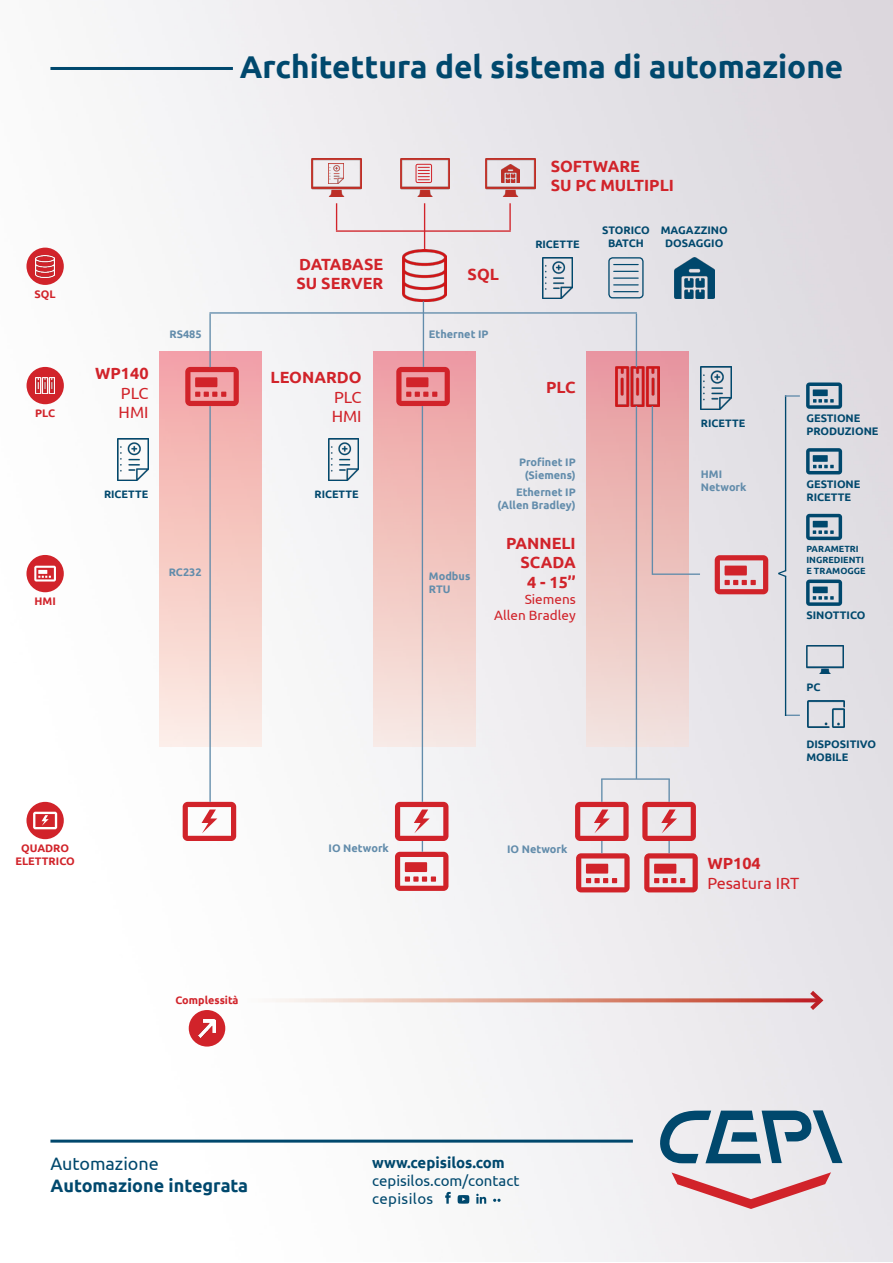
<style>
.page{position:relative;width:893px;height:1263px;background:#fff}
.page>*{position:absolute;margin:0;border:0;box-sizing:border-box;transform-origin:0 0}
.t1{font:700 31.5px "Ubuntu";color:#00486d}
.t2{font:700 18px/21.6px "Ubuntu";color:#00486d}
.t3{font:700 16.2px/19.5px "Ubuntu";color:#d1232a}
.t4{font:16.2px/19.5px "Ubuntu";color:#d1232a;text-align:justify}
.t5{font:15px/18px "Ubuntu";color:#00486d}
.t6{font:700 15px "Ubuntu";color:#00486d}
.t7{font:13.5px/16.2px "Ubuntu";color:#d1232a;text-align:right}
.t8{font:700 10.95px/13px "Ubuntu";color:#628cab}
.t9{font:700 10.95px/13px "Ubuntu";color:#00486d}
.t10{font:700 10.95px/13px "Ubuntu";color:#d1232a;text-align:center}
.t11{font:700 10.8px "Ubuntu";color:#00486d}
.t12{font:700 10.8px "Ubuntu";color:#d1232a}
.t13{font:700 9px/10.8px "Ubuntu";color:#00486d}
.s1{font-weight:700}
.s2{font-weight:400}
</style>
<div class="page">
<img style="left:50px;top:1097px;width:843px;height:164px">
<img style="left:26px;top:0;width:867px;height:1097px">
<svg style="left:248px;top:998px;width:558px;height:4px;background:#e0a497"></svg>
<svg style="left:806px;top:989px;width:19px;height:22px"></svg>
<div style="left:586px;top:352px;width:103px;height:395px;background:linear-gradient(to bottom,#e7969a,#f1e4dd)"></div>
<div style="left:160px;top:352px;width:102px;height:395px;background:linear-gradient(to bottom,#f2a2a4,#fbeee5)"></div>
<svg style="left:185px;top:367px;width:54px;height:39px;background:#df5e64"></svg>
<div style="left:373px;top:352px;width:102px;height:395px;background:linear-gradient(to bottom,#ed9ca0,#f5e9e1)"></div>
<svg style="left:396px;top:367px;width:54px;height:39px;background:#de5c62"></svg>
<svg style="left:715px;top:555px;width:53px;height:39px;background:#d9797f"></svg>
<img style="left:615px;top:367px;width:44px;height:39px">
<img style="left:402px;top:249px;width:45px;height:52px">
<img style="left:312px;top:159px;width:50px;height:38px">
<img style="left:400px;top:159px;width:50px;height:38px">
<img style="left:486px;top:159px;width:50px;height:38px">
<hr style="left:336px;top:230px;width:175px;height:2px;background:#d1232a">
<svg style="left:336px;top:203px;width:1px;height:27px"></svg>
<hr style="left:509px;top:203px;width:2px;height:27px;background:#d1232a">
<hr style="left:424px;top:203px;width:1px;height:46px;background:#d1232a">
<svg style="left:183px;top:802px;width:53px;height:39px"></svg>
<div style="left:608px;top:257px;width:36px;height:41px;border:1px solid #00486d;border-radius:4px"></div>
<svg style="left:614px;top:264px;width:24px;height:1px"></svg>
<svg style="left:614px;top:271px;width:24px;height:1px"></svg>
<hr style="left:614px;top:277px;width:24px;height:2px;background:#00486d">
<svg style="left:614px;top:284px;width:24px;height:1px"></svg>
<svg style="left:614px;top:291px;width:24px;height:1px"></svg>
<img style="left:543px;top:258px;width:29px;height:40px">
<img style="left:674px;top:258px;width:40px;height:40px">
<img style="left:329px;top:163px;width:14px;height:21px">
<img style="left:502px;top:164px;width:18px;height:19px">
<div style="left:416px;top:164px;width:16px;height:19px;border:1px solid #d1232a;border-radius:2px"></div>
<svg style="left:418px;top:167px;width:11px;height:13px"></svg>
<img style="left:701px;top:367px;width:31px;height:42px">
<svg style="left:395px;top:802px;width:53px;height:89px"></svg>
<hr style="left:422px;top:406px;width:1px;height:396px;background:#628cab">
<hr style="left:209px;top:312px;width:428px;height:2px;background:#628cab">
<hr style="left:636px;top:314px;width:1px;height:53px;background:#628cab">
<hr style="left:209px;top:314px;width:2px;height:53px;background:#628cab">
<hr style="left:423px;top:301px;width:1px;height:66px;background:#628cab">
<hr style="left:652px;top:406px;width:1px;height:169px;background:#628cab">
<hr style="left:636px;top:406px;width:1px;height:373px;background:#628cab">
<hr style="left:601px;top:778px;width:69px;height:2px;background:#628cab">
<svg style="left:642px;top:802px;width:56px;height:90px;background:#df969b"></svg>
<svg style="left:575px;top:779px;width:55px;height:113px;background:#e2a6ab"></svg>
<hr style="left:668px;top:779px;width:2px;height:23px;background:#628cab">
<hr style="left:209px;top:406px;width:2px;height:396px;background:#628cab">
<hr style="left:652px;top:573px;width:48px;height:2px;background:#628cab">
<img style="left:806px;top:645px;width:38px;height:29px">
<svg style="left:806px;top:382px;width:36px;height:27px"></svg>
<svg style="left:806px;top:579px;width:36px;height:27px"></svg>
<svg style="left:806px;top:448px;width:36px;height:26px"></svg>
<svg style="left:806px;top:514px;width:36px;height:26px"></svg>
<img style="left:807px;top:701px;width:38px;height:27px">
<hr style="left:785px;top:395px;width:1px;height:176px;background:#00486d">
<svg style="left:785px;top:395px;width:15px;height:2px"></svg>
<svg style="left:786px;top:715px;width:14px;height:1px"></svg>
<hr style="left:785px;top:576px;width:1px;height:140px;background:#00486d">
<svg style="left:778px;top:570px;width:8px;height:7px"></svg>
<img style="left:328px;top:438px;width:31px;height:43px">
<img style="left:118px;top:438px;width:31px;height:43px">
<div style="left:26px;top:248px;width:38px;height:37px;background:#d1232a;border-radius:50%"></div>
<img style="left:36px;top:255px;width:18px;height:22px">
<div style="left:27px;top:367px;width:37px;height:37px;background:#d1232a;border-radius:50%"></div>
<img style="left:36px;top:377px;width:18px;height:17px">
<div style="left:26px;top:555px;width:38px;height:37px;background:#d1232a;border-radius:50%"></div>
<svg style="left:34px;top:566px;width:22px;height:15px"></svg>
<div style="left:26px;top:802px;width:38px;height:37px;background:#d1232a;border-radius:50%"></div>
<svg style="left:33px;top:812px;width:24px;height:17px"></svg>
<hr style="left:50px;top:67px;width:183px;height:3px;background:#00486d">
<div style="left:189px;top:1010px;width:36px;height:36px;background:#d1232a;border-radius:50%"></div>
<img style="left:198px;top:1019px;width:18px;height:18px">
<svg style="left:659px;top:1110px;width:183px;height:53px;background:#8ba7b8"></svg>
<svg style="left:671px;top:1172px;width:160px;height:37px;background:#e5b7bb"></svg>
<hr style="left:50px;top:1139px;width:583px;height:3px;background:#00486d">
<svg style="left:445px;top:1192px;width:6px;height:12px"></svg>
<svg style="left:458px;top:1195px;width:11px;height:9px"></svg>
<svg style="left:476px;top:1194px;width:10px;height:10px"></svg>
<svg style="left:493px;top:1199px;width:8px;height:3px"></svg>
<p class="t1" style="left:240px;top:48px;width:605px">Architettura del sistema di automazione</p>
<p class="t3" style="left:551px;top:156px;width:125px">SOFTWARE<br>SU PC MULTIPLI</p>
<p class="t10" style="left:35px;top:287px;width:23px">SQL</p>
<p class="t10" style="left:35px;top:406px;width:22px">PLC</p>
<p class="t10" style="left:34px;top:594px;width:23px">HMI</p>
<p class="t3" style="left:296px;top:254px;width:88px">DATABASE<br>SU SERVER</p>
<p class="t3" style="left:468px;top:264px;width:33px">SQL</p>
<p class="t8" style="left:169px;top:328px;width:34px">RS485</p>
<p class="t8" style="left:429px;top:328px;width:61px">Ethernet IP</p>
<p class="t4" style="left:119px;top:363px;width:31px;text-indent:-24px"><span class="s1">WP140<br></span>PLC HMI</p>
<p class="t3" style="left:332px;top:368px;width:31px;text-align:justify;text-indent:-61px">LEONARDO <span class="s2">PLC HMI</span></p>
<p class="t11" style="left:535px;top:237px;width:46px">RICETTE</p>
<p class="t3" style="left:546px;top:377px;width:31px">PLC</p>
<p class="t11" style="left:104px;top:488px;width:46px">RICETTE</p>
<p class="t11" style="left:314px;top:488px;width:46px">RICETTE</p>
<p class="t8" style="left:169px;top:565px;width:34px">RC232</p>
<p class="t8" style="left:429px;top:569px;width:43px">Modbus<br>RTU</p>
<p class="t8" style="left:519px;top:455px;width:58px;text-align:center">Profinet IP (Siemens)</p>
<p class="t8" style="left:497px;top:485px;width:80px;text-align:right">Ethernet IP (Allen Bradley)</p>
<p class="t3" style="left:506px;top:533px;width:71px;text-align:right">PANNELI<br>SCADA<br>4 - 15’’</p>
<p class="t7" style="left:494px;top:591px;width:83px">Siemens<br>Allen Bradley</p>
<p class="t9" style="left:602px;top:223px;width:49px;text-align:center">STORICO<br>BATCH</p>
<p class="t9" style="left:661px;top:223px;width:69px;text-align:center">MAGAZZINO<br>DOSAGGIO</p>
<p class="t11" style="left:701px;top:417px;width:46px">RICETTE</p>
<p class="t8" style="left:701px;top:468px;width:47px">HMI<br>Network</p>
<p class="t9" style="left:806px;top:412px;width:74px">GESTIONE<br>PRODUZIONE</p>
<p class="t9" style="left:806px;top:477px;width:56px">GESTIONE<br>RICETTE</p>
<p class="t13" style="left:806px;top:543px;width:61px">PARAMETRI<br>INGREDIENTI<br>E TRAMOGGE</p>
<p class="t9" style="left:806px;top:609px;width:61px">SINOTTICO</p>
<p class="t9" style="left:806px;top:681px;width:16px">PC</p>
<p class="t9" style="left:806px;top:737px;width:71px">DISPOSITIVO<br>MOBILE</p>
<p class="t10" style="left:15px;top:841px;width:61px">QUADRO<br>ELETTRICO</p>
<p class="t8" style="left:329px;top:841px;width:62px">IO Network</p>
<p class="t8" style="left:507px;top:843px;width:62px">IO Network</p>
<p class="t4" style="left:707px;top:853px;width:94px"><span class="s1">WP104<br></span>Pesatura IRT</p>
<p class="t12" style="left:175px;top:993px;width:65px">Complessità</p>
<p class="t2" style="left:50px;top:1152px;width:199px"><span class="s2">Automazione<br></span>Automazione integrata</p>
<h3 class="t6" style="left:372px;top:1153px;width:134px">www.cepisilos.com</h3>
<h3 class="t5" style="left:372px;top:1171px;width:149px">cepisilos.com/contact cepisilos</h3>
</div>
